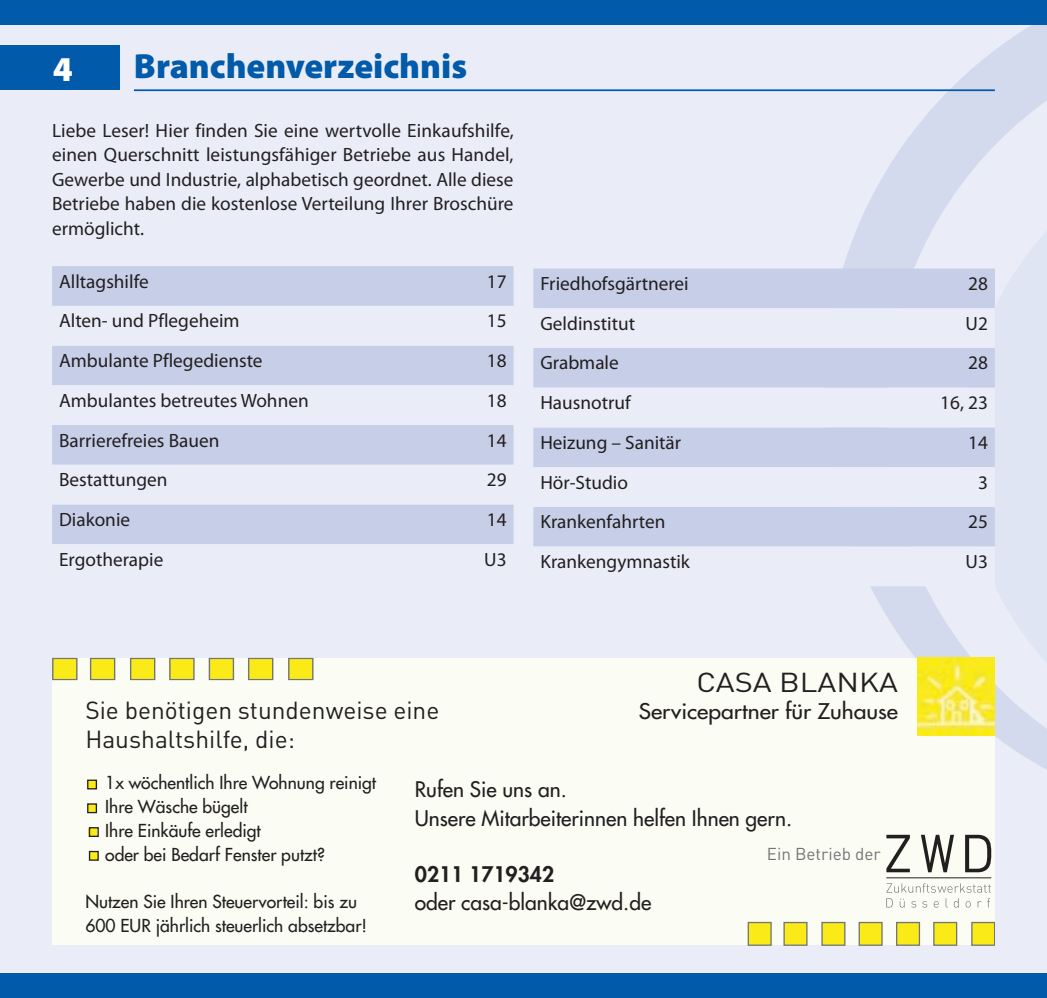
<style>
.page{position:relative;width:1047px;height:998px;background:#fff}
.page>*{position:absolute;margin:0;border:0;box-sizing:border-box;transform-origin:0 0}
.t1{font:900 35px "Myriad Pro";color:#015aaa}
.t2{font:27.12px "DIN Regular OV FJZGWB";color:#231f20;scale:1.14 1}
.t3{font:24.32px "DIN Regular OV FJZGWB";color:#231f20}
.t4{font:21px "Futura OV GJZGWB";color:#231f20;scale:1.09 1}
.t5{font:20.82px/28.5px "Futura OV GJZGWB";color:#231f20}
.t6{font:20.82px "Futura Heavy OV HJZGWB";color:#231f20}
.t7{font:19.25px/24.5px "Myriad Pro";color:#231f20;text-align:justify}
.t8{font:17.5px/23.8px "Futura OV GJZGWB";color:#231f20}
.t9{font:16.97px "DIN Regular OV FJZGWB";color:#747578}
</style>
<div class="page">
<div style="left:0;top:0;width:1032px;height:997px;background:#eaedf7"></div>
<div style="left:0;top:45px;width:119px;height:44px;background:#015aaa"></div>
<div style="left:0;top:972px;width:1032px;height:25px;background:#015aaa"></div>
<div style="left:0;top:0;width:1032px;height:25px;background:#015aaa"></div>
<div style="left:1032px;top:0;width:15px;height:997px;background:#eaedf7"></div>
<svg style="left:824px;top:25px;width:223px;height:588px"></svg>
<svg style="left:885px;top:29px;width:162px;height:741px;fill:#d4daed"></svg>
<svg style="left:963px;top:126px;width:84px;height:641px;fill:#e0e5f3"></svg>
<div style="left:1032px;top:972px;width:15px;height:25px;background:#015aaa"></div>
<div style="left:1032px;top:0;width:15px;height:25px;background:#015aaa"></div>
<div style="left:52px;top:266px;width:461px;height:40px;background:#c7cee8"></div>
<svg style="left:52px;top:346px;width:461px;height:198px;fill:#c7cee8"></svg>
<div style="left:533px;top:268px;width:462px;height:40px;background:#c7cee8"></div>
<svg style="left:533px;top:308px;width:462px;height:278px"></svg>
<hr style="left:134px;top:89px;width:861px;height:2px;background:#015aaa">
<div style="left:53px;top:657px;width:942px;height:287px;background:#fbfdf4"></div>
<div style="left:131px;top:658px;width:24px;height:21px;background:#f9ea18"></div>
<div style="left:130px;top:657px;width:25px;height:23px;border:1px solid #747578"></div>
<div style="left:91px;top:658px;width:24px;height:21px;background:#f9ea18"></div>
<div style="left:90px;top:657px;width:25px;height:23px;border:1px solid #747578"></div>
<div style="left:53px;top:658px;width:24px;height:21px;background:#f9ea18"></div>
<div style="left:52px;top:657px;width:25px;height:23px;border:1px solid #747578"></div>
<div style="left:170px;top:658px;width:24px;height:21px;background:#f9ea18"></div>
<div style="left:169px;top:657px;width:26px;height:23px;border:1px solid #747578"></div>
<div style="left:209px;top:658px;width:24px;height:21px;background:#f9ea18"></div>
<div style="left:209px;top:657px;width:25px;height:23px;border:1px solid #747578"></div>
<div style="left:249px;top:658px;width:24px;height:21px;background:#f9ea18"></div>
<div style="left:248px;top:657px;width:25px;height:23px;border:1px solid #747578"></div>
<div style="left:289px;top:658px;width:24px;height:21px;background:#f9ea18"></div>
<div style="left:288px;top:657px;width:25px;height:23px;border:1px solid #747578"></div>
<img style="left:918px;top:657px;width:77px;height:77px">
<svg style="left:91px;top:852px;width:6px;height:6px"></svg>
<div style="left:89px;top:850px;width:10px;height:10px;border:1px solid #231f20"></div>
<svg style="left:88px;top:827px;width:8px;height:9px"></svg>
<div style="left:89px;top:826px;width:10px;height:10px;border:1px solid #231f20"></div>
<div style="left:88px;top:803px;width:8px;height:9px;background:#f9ea18"></div>
<div style="left:87px;top:803px;width:10px;height:10px;border:1px solid #231f20"></div>
<div style="left:88px;top:780px;width:8px;height:8px;background:#f9ea18"></div>
<div style="left:87px;top:779px;width:10px;height:10px;border:1px solid #231f20"></div>
<svg style="left:886px;top:883px;width:105px;height:24px"></svg>
<svg style="left:965px;top:834px;width:26px;height:37px"></svg>
<svg style="left:886px;top:834px;width:24px;height:37px"></svg>
<hr style="left:886px;top:877px;width:105px;height:1px;background:#231f20">
<svg style="left:921px;top:834px;width:33px;height:37px"></svg>
<div style="left:822px;top:922px;width:23px;height:22px;background:#f9ea18"></div>
<div style="left:821px;top:921px;width:24px;height:24px;border:1px solid #747578"></div>
<div style="left:784px;top:922px;width:23px;height:22px;background:#f9ea18"></div>
<div style="left:783px;top:921px;width:24px;height:24px;border:1px solid #747578"></div>
<div style="left:748px;top:922px;width:23px;height:22px;background:#f9ea18"></div>
<div style="left:747px;top:921px;width:25px;height:24px;border:1px solid #747578"></div>
<div style="left:859px;top:922px;width:23px;height:22px;background:#f9ea18"></div>
<div style="left:858px;top:921px;width:24px;height:24px;border:1px solid #747578"></div>
<div style="left:896px;top:922px;width:23px;height:22px;background:#f9ea18"></div>
<div style="left:896px;top:921px;width:24px;height:24px;border:1px solid #747578"></div>
<div style="left:934px;top:922px;width:22px;height:22px;background:#f9ea18"></div>
<div style="left:933px;top:921px;width:24px;height:24px;border:1px solid #747578"></div>
<div style="left:972px;top:922px;width:22px;height:22px;background:#f9ea18"></div>
<div style="left:971px;top:921px;width:24px;height:24px;border:1px solid #747578"></div>
<h1 class="t1" style="left:134px;top:43px;width:335px">Branchenverzeichnis</h1>
<p class="t7" style="left:52px;top:117px;width:463px">Liebe Leser! Hier finden Sie eine wertvolle Einkaufshilfe, einen Querschnitt leistungsfähiger Betriebe aus Handel, Gewerbe und Industrie, alphabetisch geordnet. Alle diese Betriebe haben die kostenlose Verteilung Ihrer Broschüre ermöglicht.</p>
<p class="t7" style="left:59px;top:268px;width:91px">Alltagshilfe</p>
<p class="t7" style="left:487px;top:268px;width:21px">17</p>
<p class="t7" style="left:59px;top:308px;width:182px">Alten- und Pflegeheim</p>
<p class="t7" style="left:487px;top:308px;width:21px">15</p>
<p class="t7" style="left:59px;top:348px;width:205px">Ambulante Pflegedienste</p>
<p class="t7" style="left:487px;top:348px;width:21px">18</p>
<p class="t7" style="left:59px;top:387px;width:251px">Ambulantes betreutes Wohnen</p>
<p class="t7" style="left:487px;top:387px;width:21px">18</p>
<p class="t7" style="left:59px;top:427px;width:162px">Barrierefreies Bauen</p>
<p class="t7" style="left:487px;top:427px;width:21px">14</p>
<p class="t7" style="left:59px;top:467px;width:110px">Bestattungen</p>
<p class="t7" style="left:487px;top:467px;width:21px">29</p>
<p class="t7" style="left:59px;top:506px;width:73px">Diakonie</p>
<p class="t7" style="left:487px;top:506px;width:21px">14</p>
<p class="t7" style="left:59px;top:546px;width:106px">Ergotherapie</p>
<p class="t7" style="left:484px;top:546px;width:24px">U3</p>
<p class="t7" style="left:540px;top:271px;width:150px">Friedhofsgärtnerei</p>
<p class="t7" style="left:968px;top:271px;width:21px">28</p>
<p class="t7" style="left:540px;top:310px;width:96px">Geldinstitut</p>
<p class="t7" style="left:965px;top:310px;width:24px">U2</p>
<p class="t7" style="left:540px;top:350px;width:80px">Grabmale</p>
<p class="t7" style="left:968px;top:350px;width:21px">28</p>
<p class="t7" style="left:540px;top:390px;width:92px">Hausnotruf</p>
<p class="t7" style="left:940px;top:390px;width:49px">16, 23</p>
<p class="t7" style="left:540px;top:429px;width:142px">Heizung – Sanitär</p>
<p class="t7" style="left:968px;top:429px;width:21px">14</p>
<p class="t7" style="left:540px;top:469px;width:89px">Hör-Studio</p>
<p class="t7" style="left:978px;top:469px;width:11px">3</p>
<p class="t7" style="left:540px;top:509px;width:127px">Krankenfahrten</p>
<p class="t7" style="left:968px;top:509px;width:21px">25</p>
<p class="t7" style="left:540px;top:549px;width:151px">Krankengymnastik</p>
<p class="t7" style="left:965px;top:549px;width:24px">U3</p>
<h2 class="t2" style="left:696px;top:665px;width:178px">CASA BLANKA</h2>
<p class="t3" style="left:85px;top:694px;width:355px">Sie benötigen stundenweise eine</p>
<p class="t4" style="left:639px;top:698px;width:239px">Servicepartner für Zuhause</p>
<p class="t3" style="left:85px;top:723px;width:211px">Haushaltshilfe, die:</p>
<p class="t8" style="left:105px;top:770px;width:272px">1x wöchentlich Ihre Wohnung reinigt<br>Ihre Wäsche bügelt<br>Ihre Einkäufe erledigt<br>oder bei Bedarf Fenster putzt?</p>
<p class="t8" style="left:85px;top:889px;width:283px">Nutzen Sie Ihren Steuervorteil: bis zu<br>600 EUR jährlich steuerlich absetzbar!</p>
<p class="t5" style="left:415px;top:774px;width:379px">Rufen Sie uns an.<br>Unsere Mitarbeiterinnen helfen Ihnen gern.</p>
<p class="t6" style="left:415px;top:860px;width:141px">0211 1719342</p>
<p class="t5" style="left:415px;top:888px;width:238px">oder casa-blanka@zwd.de</p>
<p class="t9" style="left:767px;top:842px;width:115px">Ein Betrieb der</p>
</div>
